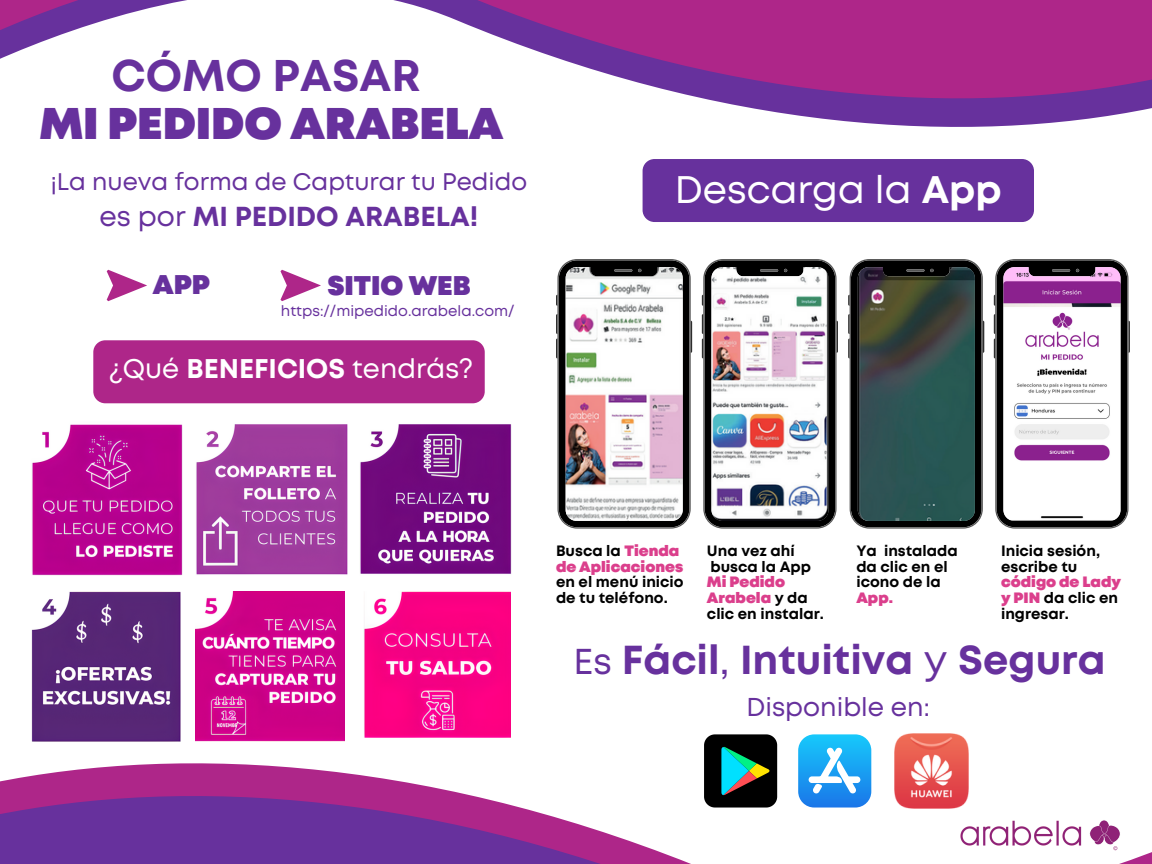
<style>
.page{position:relative;width:1152px;height:864px;background:#fff}
.page>*{position:absolute;margin:0;border:0;box-sizing:border-box;transform-origin:0 0}
.t1{font:900 44.4px "Mont";color:#67319d}
.t2{font:700 44.4px "Mont";color:#67319d}
.t3{font:700 40.35px "Mont";color:#67319d}
.t4{font:38.4px "Mont";color:#fff}
.t5{font:35.85px "Mont";color:#67319d}
.t6{font:700 27.45px "Mont";color:#67319d}
.t7{font:27px "Mont";color:#fff}
.t8{font:900 27px "Mont";color:#67319d}
.t9{font:25.8px "Mont";color:#67319d}
.t10{font:24px "Mont";color:#67319d}
.t11{font:700 15px/15.8px "Mont";color:#000}
.t12{font:14.85px "Mont";color:#67319d}
.s1{font-weight:400}
.s2{font-weight:700}
.s3{font-weight:900;color:#db3f8c}
</style>
<div class="page">
<svg style="left:818px;top:118px;width:275px;height:9px;fill:#67319d"></svg>
<svg style="left:0;top:0;width:1152px;height:118px"></svg>
<svg style="left:31px;top:744px;width:841px;height:32px"></svg>
<svg style="left:0;top:776px;width:1152px;height:88px"></svg>
<svg style="left:107px;top:270px;width:40px;height:31px"></svg>
<svg style="left:280px;top:270px;width:41px;height:31px"></svg>
<div style="left:93px;top:340px;width:392px;height:63px;background:#ae2689;border-radius:12px"></div>
<div style="left:643px;top:159px;width:391px;height:63px;background:#67319d;border-radius:12px"></div>
<svg style="left:994px;top:259px;width:136px;height:270px"></svg>
<svg style="left:848px;top:259px;width:136px;height:270px;background:#334845"></svg>
<svg style="left:556px;top:259px;width:136px;height:270px"></svg>
<svg style="left:702px;top:259px;width:136px;height:270px"></svg>
<div style="left:798px;top:734px;width:73px;height:74px;background:linear-gradient(to bottom,#16c9fb,#1e79e9);border-radius:16px"></div>
<svg style="left:809px;top:747px;width:51px;height:47px"></svg>
<svg style="left:704px;top:734px;width:73px;height:74px;background:#183731"></svg>
<img style="left:890px;top:733px;width:82px;height:79px">
<img style="left:951px;top:802px;width:176px;height:62px">
<img style="left:31px;top:424px;width:152px;height:151px">
<img style="left:196px;top:424px;width:152px;height:151px">
<img style="left:360px;top:424px;width:151px;height:150px">
<img style="left:31px;top:591px;width:150px;height:150px">
<img style="left:196px;top:591px;width:148px;height:150px">
<img style="left:364px;top:591px;width:147px;height:147px">
<p class="t2" style="left:112px;top:59px;width:311px">CÓMO PASAR</p>
<p class="t1" style="left:40px;top:107px;width:465px">MI PEDIDO ARABELA</p>
<p class="t10" style="left:51px;top:172px;width:478px">¡La nueva forma de Capturar tu Pedido</p>
<p class="t6" style="left:99px;top:206px;width:381px"><span class="s1">es por</span> MI PEDIDO ARABELA!</p>
<p class="t8" style="left:153px;top:274px;width:59px">APP</p>
<p class="t8" style="left:327px;top:276px;width:145px">SITIO WEB</p>
<p class="t12" style="left:281px;top:306px;width:235px">https://mipedido.arabela.com/</p>
<p class="t7" style="left:109px;top:359px;width:365px">¿Qué <span class="s2">BENEFICIOS</span> tendrás?</p>
<p class="t4" style="left:675px;top:175px;width:328px">Descarga la <span class="s2">App</span></p>
<p class="t11" style="left:556px;top:544px;width:129px">Busca la <span class="s3">Tienda de Aplicaciones </span>en el menú inicio de tu teléfono.</p>
<p class="t11" style="left:707px;top:544px;width:118px">Una vez ahí busca la App<br><span class="s3">Mi Pedido<br>Arabela</span> y da clic en instalar.</p>
<p class="t11" style="left:1001px;top:544px;width:122px">Inicia sesión, escribe tu <span class="s3">código de Lady y PIN</span> da clic en ingresar.</p>
<p class="t11" style="left:856px;top:544px;width:103px">Ya instalada da clic en el icono de la<br><span class="s3">App.</span></p>
<p class="t5" style="left:574px;top:648px;width:40px">Es</p>
<p class="t3" style="left:622px;top:645px;width:485px">Fácil<span class="s1">,</span> Intuitiva <span class="s1">y</span> Segura</p>
<p class="t9" style="left:747px;top:697px;width:185px">Disponible en:</p>
</div>
